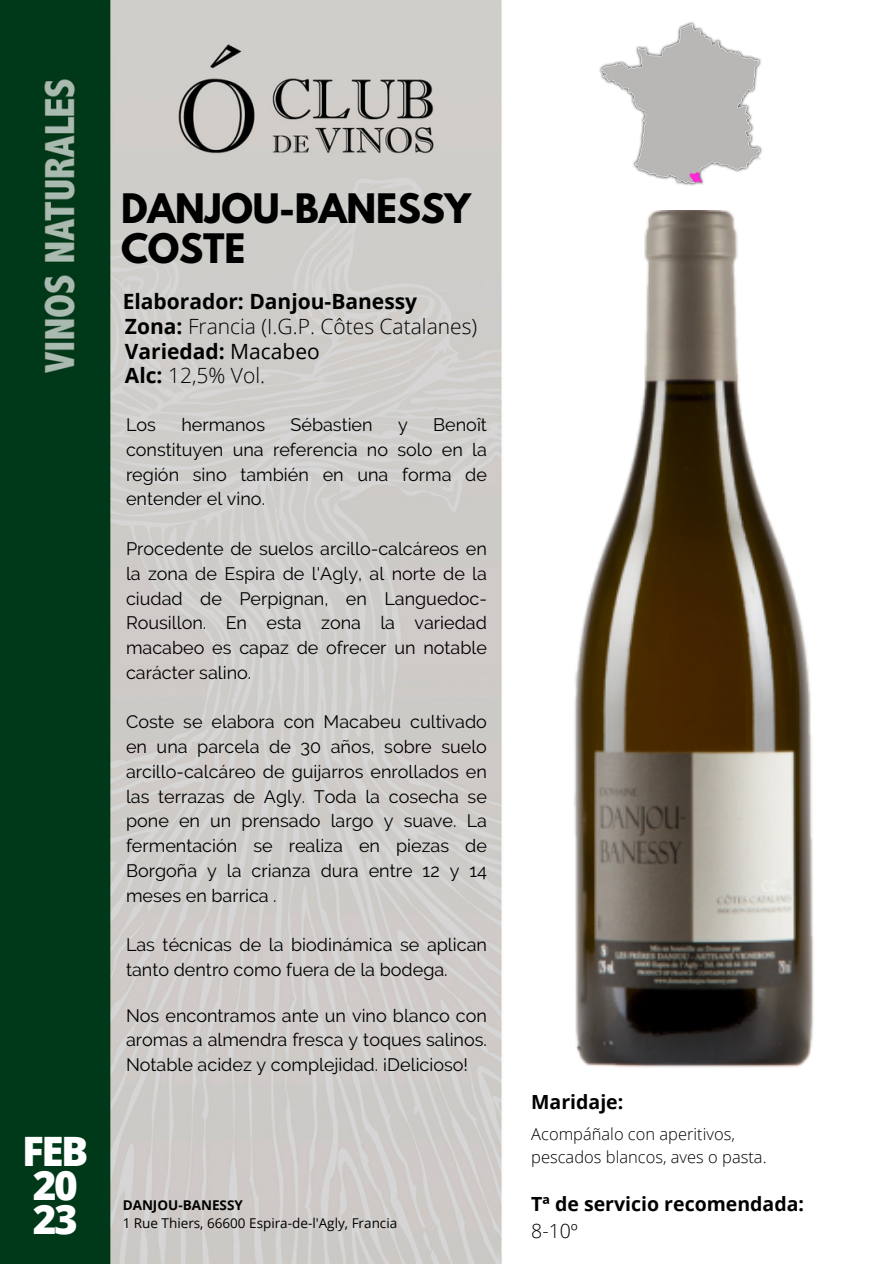
<style>
.page{position:relative;width:893px;height:1264px;background:#fff}
.page>*{position:absolute;margin:0;border:0;box-sizing:border-box;transform-origin:0 0}
.t1{font:800 40.5px/33.8px "Open Sans";letter-spacing:-.06em;color:#fff}
.t2{font:700 36px/40.5px "League Spartan";letter-spacing:-.005em;color:#000}
.t3{font:300 21px "Open Sans";color:#000}
.t4{font:700 21px "Open Sans";color:#000}
.t5{font:700 19.5px "Open Sans";color:#000}
.t6{font:300 19.5px "Open Sans";color:#000}
.t7{font:18px/24.8px "Raleway";color:#000;text-align:justify}
.t8{font:300 16.5px/22.5px "Open Sans";color:#000}
.t9{font:13.5px "Open Sans";color:#000}
.t10{font:700 13.5px "Open Sans";color:#000}
.s1{font-weight:400}
.s2{font-weight:700}
</style>
<div class="page">
<img style="left:0;top:0;width:728px;height:1263px">
<div style="left:643px;top:1177px;width:16px;height:11px;background:#fff"></div>
<img style="left:566px;top:211px;width:247px;height:865px">
<img style="left:565px;top:14px;width:198px;height:185px">
<h5 class="t1" style="left:22px;top:1133px;width:68px">FEB<br>20<br>23</h5>
<h5 class="t2" style="left:121px;top:193px;width:351px">DANJOU-BANESSY<br>COSTE</h5>
<h4 class="t4" style="left:123px;top:286px;width:296px">Elaborador: Danjou-Banessy</h4>
<h4 class="t4" style="left:125px;top:336px;width:196px">Variedad: <span class="s1">Macabeo</span></h4>
<h4 class="t3" style="left:125px;top:361px;width:142px"><span class="s2">Alc:</span> 12,5% Vol.</h4>
<h5 class="t3" style="left:125px;top:311px;width:354px"><span class="s2">Zona:</span> Francia (I.G.P. Côtes Catalanes)</h5>
<p class="t7" style="left:126px;top:412px;width:362px;text-indent:307px">Benoît constituyen una referencia no solo en la región sino también en una forma de entender el vino.</p>
<p class="t7" style="left:126px;top:536px;width:362px">Procedente de suelos arcillo-calcáreos en la zona de Espira de l'Agly, al norte de la ciudad de Perpignan, en Languedoc-Rousillon. En esta zona la variedad macabeo es capaz de ofrecer un notable carácter salino.</p>
<p class="t7" style="left:126px;top:709px;width:362px">Coste se elabora con Macabeu cultivado en una parcela de 30 años, sobre suelo arcillo-calcáreo de guijarros enrollados en las terrazas de Agly. Toda la cosecha se pone en un prensado largo y suave. La fermentación se realiza en piezas de Borgoña y la crianza dura entre 12 y 14 meses en barrica .</p>
<h3 class="t7" style="left:126px;top:932px;width:362px">Las técnicas de la biodinámica se aplican tanto dentro como fuera de la bodega.</h3>
<p class="t7" style="left:126px;top:412px;width:31px">Los</p>
<p class="t7" style="left:181px;top:412px;width:85px">hermanos</p>
<p class="t7" style="left:290px;top:412px;width:84px">Sébastien</p>
<p class="t7" style="left:398px;top:412px;width:11px">y</p>
<h4 class="t7" style="left:126px;top:1002px;width:362px">Nos encontramos ante un vino blanco con aromas a almendra fresca y toques salinos.<br>Notable acidez y complejidad. ¡Delicioso!</h4>
<h1 class="t10" style="left:123px;top:1195px;width:122px">DANJOU-BANESSY</h1>
<p class="t9" style="left:123px;top:1213px;width:276px">1 Rue Thiers, 66600 Espira-de-l'Agly, Francia</p>
<h5 class="t5" style="left:531px;top:1088px;width:94px">Maridaje:</h5>
<h3 class="t8" style="left:531px;top:1122px;width:237px">Acompáñalo con aperitivos, pescados blancos, aves o pasta.</h3>
<h5 class="t5" style="left:531px;top:1190px;width:274px">Tª de servicio recomendada:</h5>
<h5 class="t6" style="left:531px;top:1217px;width:48px">8-10º</h5>
</div>
